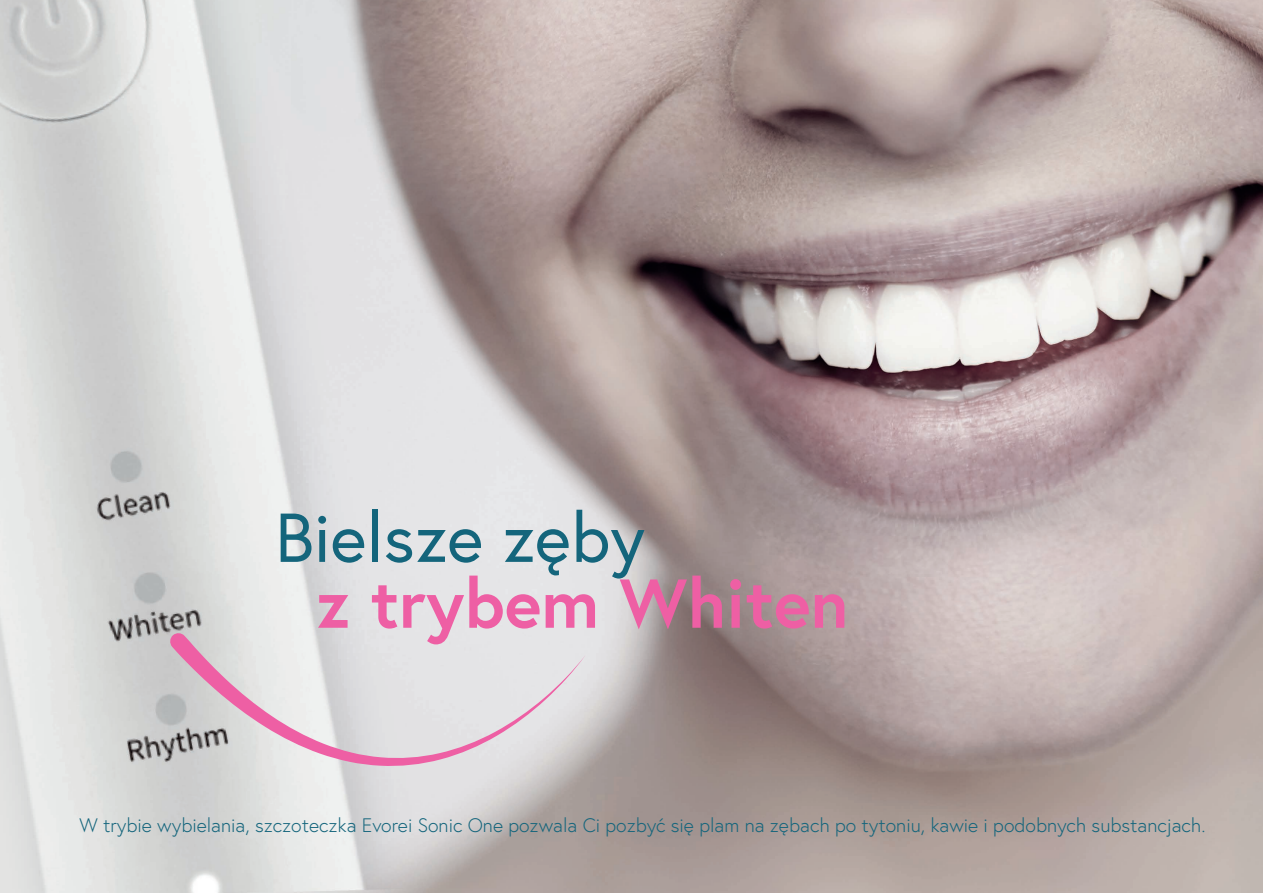
<style>
.page{position:relative;width:1263px;height:893px;background:#fff}
.page>*{position:absolute;margin:0;border:0;box-sizing:border-box;transform-origin:0 0}
.t1{font:700 69px "Europa";color:#ee5fa4}
.t2{font:69px "Europa";color:#14657c}
.t3{font:300 19.5px "Europa";color:#14657c}
</style>
<div class="page">
<img style="left:0;top:0;width:1263px;height:893px">
<svg style="left:169px;top:632px;width:417px;height:135px;background:#dfd4da"></svg>
<h1 class="t2" style="left:275px;top:493px;width:371px">Bielsze zęby</h1>
<h1 class="t1" style="left:316px;top:556px;width:534px">z trybem Whiten</h1>
<p class="t3" style="left:80px;top:813px;width:1127px">W trybie wybielania, szczoteczka Evorei Sonic One pozwala Ci pozbyć się plam na zębach po tytoniu, kawie i podobnych substancjach.</p>
</div>
